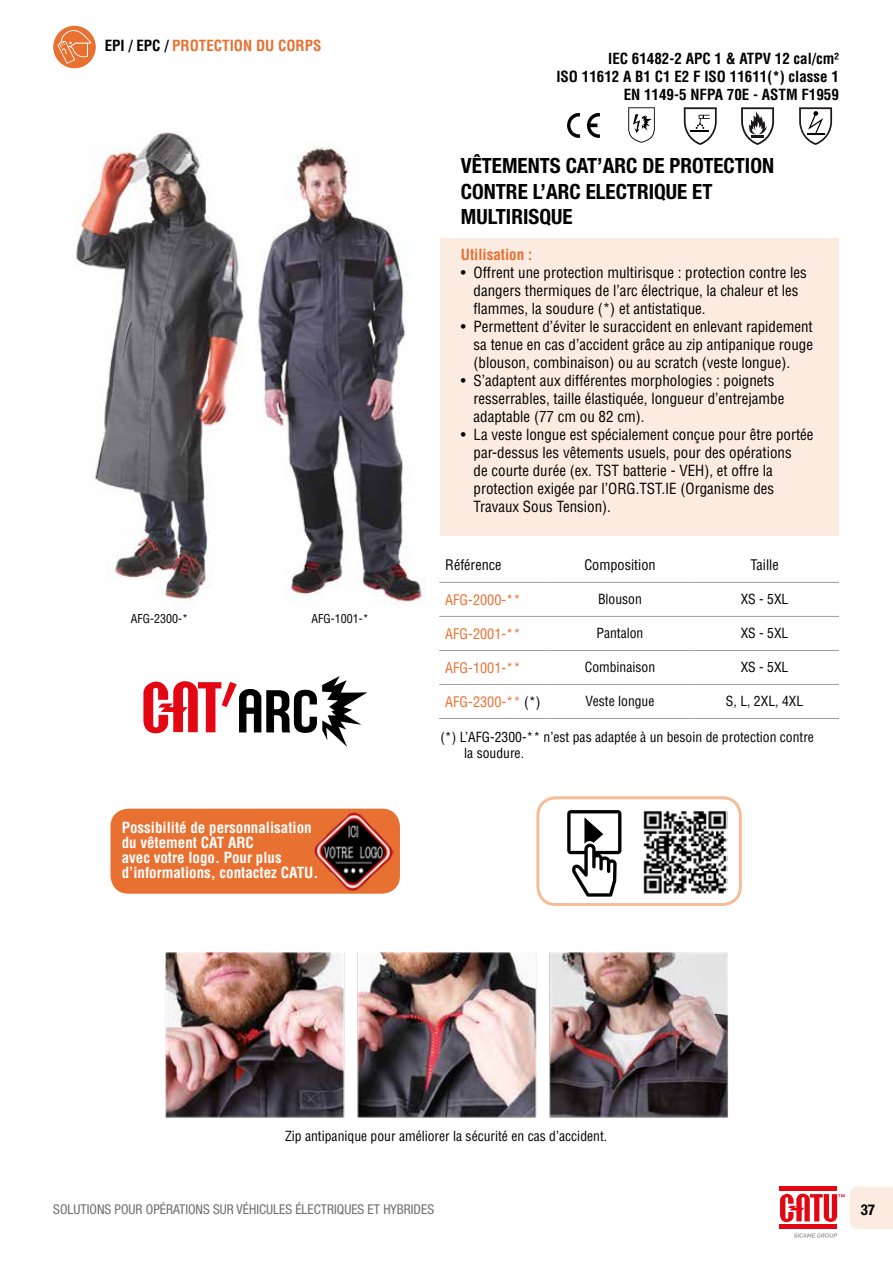
<style>
.page{position:relative;width:893px;height:1263px;background:#fff}
.page>*{position:absolute;margin:0;border:0;box-sizing:border-box;transform-origin:0 0}
.t1{font:700 condensed 21px/25.5px "Helvetica Neue LT Std";color:#000}
.t2{font:condensed 15px/18px "Helvetica LT Std";color:#000}
.t3{font:700 condensed 15px/15px "Helvetica LT Std";color:#fff}
.t4{font:700 condensed 15px/18px "Helvetica LT Std";color:#000;text-align:right}
.t5{font:700 condensed 15px "Helvetica LT Std";color:#e87031}
.t6{font:700 condensed 15px "Helvetica Neue LT Std";color:#000}
.t7{font:condensed 14.25px "Helvetica LT Std";color:#e87031}
.t8{font:condensed 14.25px "Helvetica LT Std";color:#000}
.t9{font:condensed 13.65px/16.4px "Helvetica LT Std";color:#000}
.t10{font:condensed 13.5px "Helvetica Neue LT Std";color:#706f6f}
.t11{font:condensed 12px "Helvetica LT Std";color:#000}
.s1{color:#000}
</style>
<div class="page">
<svg style="left:780px;top:1186px;width:113px;height:52px"></svg>
<div style="left:110px;top:809px;width:290px;height:85px;background:#e87031;border-radius:18px"></div>
<div style="left:53px;top:26px;width:43px;height:42px;background:#e87031;border-radius:50%"></div>
<svg style="left:57px;top:29px;width:34px;height:35px"></svg>
<svg style="left:440px;top:581px;width:399px;height:1px"></svg>
<hr style="left:439px;top:582px;width:111px;height:1px;background:#9d9d9c">
<hr style="left:550px;top:582px;width:140px;height:1px;background:#9d9d9c">
<hr style="left:690px;top:582px;width:149px;height:1px;background:#9d9d9c">
<hr style="left:439px;top:616px;width:111px;height:1px;background:#9d9d9c">
<hr style="left:439px;top:650px;width:111px;height:1px;background:#9d9d9c">
<hr style="left:439px;top:684px;width:111px;height:1px;background:#9d9d9c">
<hr style="left:439px;top:718px;width:111px;height:1px;background:#9d9d9c">
<hr style="left:550px;top:616px;width:140px;height:1px;background:#9d9d9c">
<hr style="left:690px;top:616px;width:149px;height:1px;background:#9d9d9c">
<hr style="left:550px;top:650px;width:140px;height:1px;background:#9d9d9c">
<hr style="left:690px;top:650px;width:149px;height:1px;background:#9d9d9c">
<hr style="left:550px;top:684px;width:140px;height:1px;background:#9d9d9c">
<hr style="left:690px;top:684px;width:149px;height:1px;background:#9d9d9c">
<hr style="left:550px;top:718px;width:140px;height:1px;background:#9d9d9c">
<hr style="left:690px;top:718px;width:149px;height:1px;background:#9d9d9c">
<svg style="left:567px;top:113px;width:13px;height:25px"></svg>
<svg style="left:587px;top:113px;width:13px;height:25px"></svg>
<svg style="left:628px;top:107px;width:27px;height:36px"></svg>
<svg style="left:684px;top:107px;width:33px;height:38px"></svg>
<svg style="left:741px;top:107px;width:33px;height:38px"></svg>
<svg style="left:799px;top:107px;width:33px;height:38px"></svg>
<img style="left:76px;top:132px;width:169px;height:472px">
<div style="left:440px;top:238px;width:399px;height:297px;background:#fcebe0"></div>
<svg style="left:143px;top:676px;width:224px;height:71px"></svg>
<img style="left:258px;top:146px;width:167px;height:459px">
<div style="left:536px;top:796px;width:206px;height:110px;border:3px solid #f5bc96;border-radius:18px"></div>
<svg style="left:567px;top:810px;width:54px;height:87px"></svg>
<img style="left:643px;top:811px;width:84px;height:83px">
<img style="left:166px;top:952px;width:562px;height:166px">
<img style="left:314px;top:811px;width:79px;height:80px">
<p class="t5" style="left:105px;top:37px;width:218px"><span class="s1">EPI / EPC /</span> PROTECTION DU CORPS</p>
<p class="t11" style="left:131px;top:611px;width:59px">AFG-2300-*</p>
<p class="t11" style="left:312px;top:611px;width:59px">AFG-1001-*</p>
<p class="t3" style="left:122px;top:820px;width:198px">Possibilité de personnalisation du vêtement CAT ARC<br>avec votre logo. Pour plus d’informations, contactez CATU.</p>
<p class="t4" style="left:556px;top:50px;width:284px">IEC 61482-2 APC 1 &amp; ATPV 12 cal/cm²<br>ISO 11612 A B1 C1 E2 F ISO 11611(*) classe 1<br>EN 1149-5 NFPA 70E - ASTM F1959</p>
<h1 class="t1" style="left:461px;top:153px;width:315px">VÊTEMENTS CAT’ARC DE PROTECTION<br>CONTRE L’ARC ELECTRIQUE ET<br>MULTIRISQUE</h1>
<p class="t5" style="left:461px;top:245px;width:73px">Utilisation :</p>
<p class="t2" style="left:474px;top:264px;width:335px;text-indent:-13px">• Offrent une protection multirisque : protection contre les dangers thermiques de l’arc électrique, la chaleur et les flammes, la soudure (*) et antistatique.</p>
<p class="t2" style="left:474px;top:318px;width:341px;text-align:justify;text-indent:-13px">• Permettent d’éviter le suraccident en enlevant rapidement sa tenue en cas d’accident grâce au zip antipanique rouge (blouson, combinaison) ou au scratch (veste longue).</p>
<p class="t2" style="left:474px;top:372px;width:312px;text-indent:-13px">• S’adaptent aux différentes morphologies : poignets resserrables, taille élastiquée, longueur d’entrejambe adaptable (77 cm ou 82 cm).</p>
<p class="t2" style="left:474px;top:426px;width:341px;text-indent:-13px">• La veste longue est spécialement conçue pour être portée par-dessus les vêtements usuels, pour des opérations<br>de courte durée (ex. TST batterie - VEH), et offre la protection exigée par l’ORG.TST.IE (Organisme des Travaux Sous Tension).</p>
<p class="t8" style="left:445px;top:556px;width:58px">Référence</p>
<p class="t8" style="left:584px;top:556px;width:73px">Composition</p>
<p class="t8" style="left:750px;top:556px;width:30px">Taille</p>
<p class="t7" style="left:445px;top:590px;width:77px">AFG-2000-**</p>
<p class="t9" style="left:598px;top:591px;width:45px">Blouson</p>
<p class="t9" style="left:741px;top:591px;width:49px">XS - 5XL</p>
<p class="t7" style="left:445px;top:624px;width:77px">AFG-2001-**</p>
<p class="t9" style="left:596px;top:625px;width:48px">Pantalon</p>
<p class="t9" style="left:741px;top:625px;width:49px">XS - 5XL</p>
<p class="t7" style="left:445px;top:658px;width:77px">AFG-1001-**</p>
<p class="t9" style="left:585px;top:659px;width:72px">Combinaison</p>
<p class="t9" style="left:741px;top:659px;width:49px">XS - 5XL</p>
<p class="t7" style="left:445px;top:692px;width:97px">AFG-2300-** <span class="s1">(*)</span></p>
<p class="t9" style="left:585px;top:693px;width:71px">Veste longue</p>
<p class="t9" style="left:726px;top:693px;width:79px">S, L, 2XL, 4XL</p>
<p class="t9" style="left:464px;top:728px;width:351px;text-indent:-24px">(*) L’AFG-2300-** n’est pas adaptée à un besoin de protection contre la soudure.</p>
<p class="t9" style="left:285px;top:1128px;width:324px">Zip antipanique pour améliorer la sécurité en cas d’accident.</p>
<p class="t10" style="left:53px;top:1201px;width:382px">SOLUTIONS POUR OPÉRATIONS SUR VÉHICULES ÉLECTRIQUES ET HYBRIDES</p>
<p class="t6" style="left:861px;top:1201px;width:16px">37</p>
</div>
